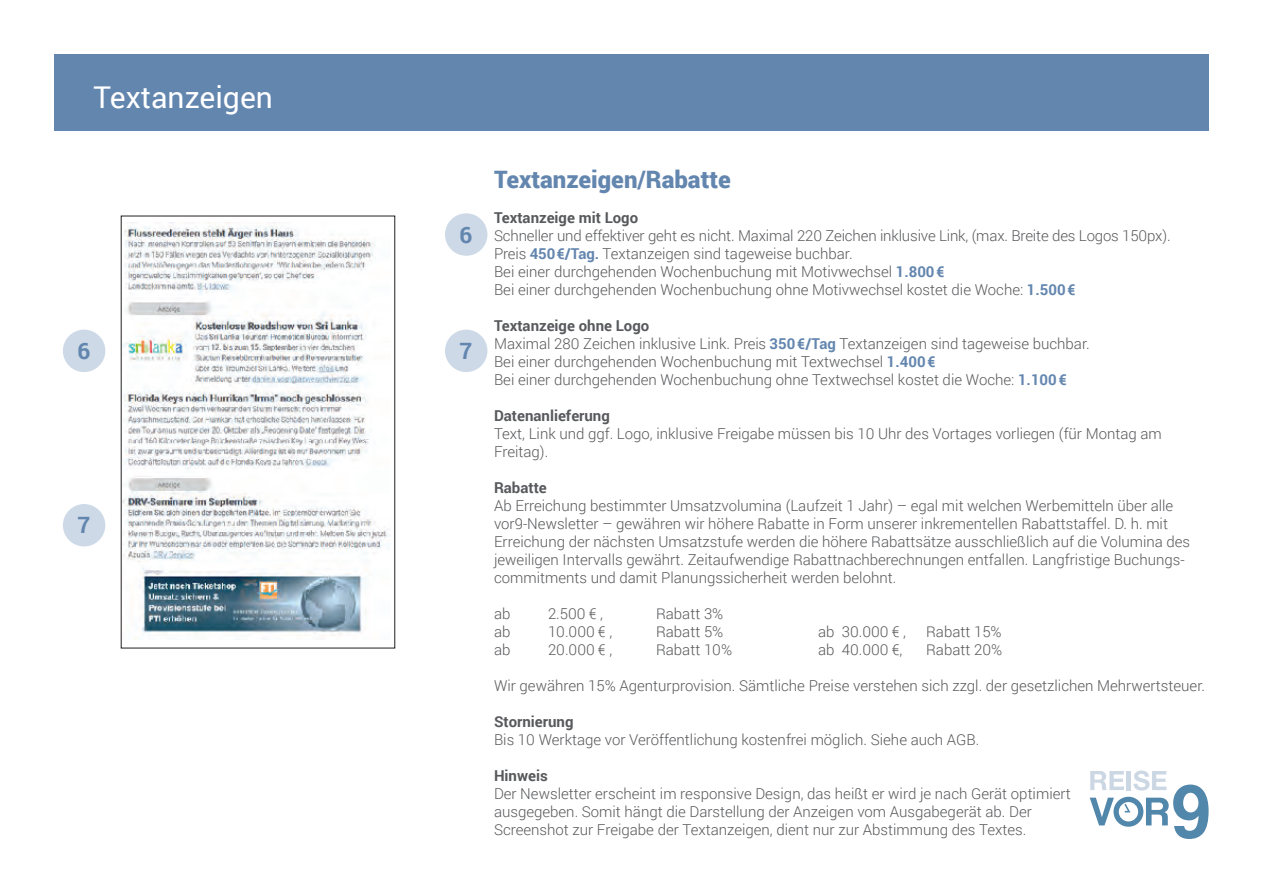
<style>
.page{position:relative;width:1263px;height:893px;background:#fff}
.page>*{position:absolute;margin:0;border:0;box-sizing:border-box;transform-origin:0 0}
.t1{font:30px "Roboto";color:#fff}
.t2{font:900 24px "Roboto";color:#6386af}
.t3{font:700 22.5px "Roboto";color:#6386af}
.t4{font:300 15px/18px "Roboto";color:#57585a}
.t5{font:700 15px "Roboto";color:#57595c}
.t6{font:700 15px "Roboto";color:#57585a}
.s1{font-weight:700;color:#6386af}
.s2{font-weight:700;color:#57595c}
</style>
<div class="page">
<div style="left:54px;top:54px;width:1155px;height:77px;background:#6386af"></div>
<svg style="left:1090px;top:770px;width:118px;height:69px"></svg>
<div style="left:445px;top:213px;width:42px;height:43px;background:#cdd9e7;border-radius:50%"></div>
<div style="left:63px;top:330px;width:42px;height:42px;background:#cdd9e7;border-radius:50%"></div>
<div style="left:63px;top:504px;width:42px;height:42px;background:#cdd9e7;border-radius:50%"></div>
<div style="left:445px;top:330px;width:42px;height:42px;background:#cdd9e7;border-radius:50%"></div>
<img style="left:123px;top:222px;width:267px;height:418px">
<h1 class="t1" style="left:94px;top:76px;width:181px">Textanzeigen</h1>
<h3 class="t3" style="left:77px;top:335px;width:14px">6</h3>
<h3 class="t3" style="left:77px;top:509px;width:14px">7</h3>
<h3 class="t3" style="left:459px;top:219px;width:14px">6</h3>
<h3 class="t3" style="left:459px;top:335px;width:14px">7</h3>
<h2 class="t2" style="left:494px;top:163px;width:238px">Textanzeigen/Rabatte</h2>
<p class="t5" style="left:494px;top:207px;width:146px">Textanzeige mit Logo</p>
<p class="t4" style="left:494px;top:226px;width:678px">Schneller und effektiver geht es nicht. Maximal 220 Zeichen inklusive Link, (max. Breite des Logos 150px).<br>Preis <span class="s1">450€/Tag.</span> Textanzeigen sind tageweise buchbar.<br>Bei einer durchgehenden Wochenbuchung mit Motivwechsel <span class="s1">1.800€<br></span>Bei einer durchgehenden Wochenbuchung ohne Motivwechsel kostet die Woche: <span class="s1">1.500€</span></p>
<p class="t4" style="left:494px;top:316px;width:597px"><span class="s2">Textanzeige ohne Logo<br></span>Maximal 280 Zeichen inklusive Link. Preis <span class="s1">350€/Tag</span> Textanzeigen sind tageweise buchbar.<br>Bei einer durchgehenden Wochenbuchung mit Textwechsel <span class="s1">1.400€<br></span>Bei einer durchgehenden Wochenbuchung ohne Textwechsel kostet die Woche: <span class="s1">1.100€</span></p>
<p class="t5" style="left:494px;top:405px;width:117px">Datenanlieferung</p>
<p class="t4" style="left:494px;top:424px;width:669px">Text, Link und ggf. Logo, inklusive Freigabe müssen bis 10 Uhr des Vortages vorliegen (für Montag am<br>Freitag).</p>
<p class="t5" style="left:494px;top:477px;width:54px">Rabatte</p>
<p class="t4" style="left:494px;top:496px;width:698px">Ab Erreichung bestimmter Umsatzvolumina (Laufzeit 1 Jahr) – egal mit welchen Werbemitteln über alle vor9-Newsletter – gewähren wir höhere Rabatte in Form unserer inkrementellen Rabattstaffel. D. h. mit Erreichung der nächsten Umsatzstufe werden die höhere Rabattsätze ausschließlich auf die Volumina des jeweiligen Intervalls gewährt. Zeitaufwendige Rabattnachberechnungen entfallen. Langfristige Buchungs&shy;commitments und damit Planungssicherheit werden belohnt.</p>
<p class="t4" style="left:494px;top:604px;width:18px">ab</p>
<p class="t4" style="left:548px;top:604px;width:57px">2.500 € ,</p>
<p class="t4" style="left:656px;top:604px;width:69px">Rabatt 3%</p>
<p class="t4" style="left:494px;top:622px;width:18px">ab</p>
<p class="t4" style="left:548px;top:622px;width:66px">10.000 € ,</p>
<p class="t4" style="left:656px;top:622px;width:69px">Rabatt 5%</p>
<p class="t4" style="left:818px;top:622px;width:90px">ab 30.000 € ,</p>
<p class="t4" style="left:926px;top:622px;width:77px">Rabatt 15%</p>
<p class="t4" style="left:494px;top:640px;width:18px">ab</p>
<p class="t4" style="left:548px;top:640px;width:66px">20.000 € ,</p>
<p class="t4" style="left:656px;top:640px;width:78px">Rabatt 10%</p>
<p class="t4" style="left:818px;top:640px;width:86px">ab 40.000 €,</p>
<p class="t4" style="left:926px;top:640px;width:78px">Rabatt 20%</p>
<p class="t4" style="left:494px;top:676px;width:713px">Wir gewähren 15% Agenturprovision. Sämtliche Preise verstehen sich zzgl. der gesetzlichen Mehrwertsteuer.</p>
<p class="t5" style="left:494px;top:711px;width:81px">Stornierung</p>
<p class="t4" style="left:494px;top:730px;width:487px">Bis 10 Werktage vor Veröffentlichung kostenfrei möglich. Siehe auch AGB.</p>
<p class="t6" style="left:494px;top:765px;width:55px">Hinweis</p>
<p class="t4" style="left:494px;top:784px;width:578px">Der Newsletter erscheint im responsive Design, das heißt er wird je nach Gerät optimiert ausgegeben. Somit hängt die Darstellung der Anzeigen vom Ausgabegerät ab. Der<br>Screenshot zur Freigabe der Textanzeigen, dient nur zur Abstimmung des Textes.</p>
</div>
